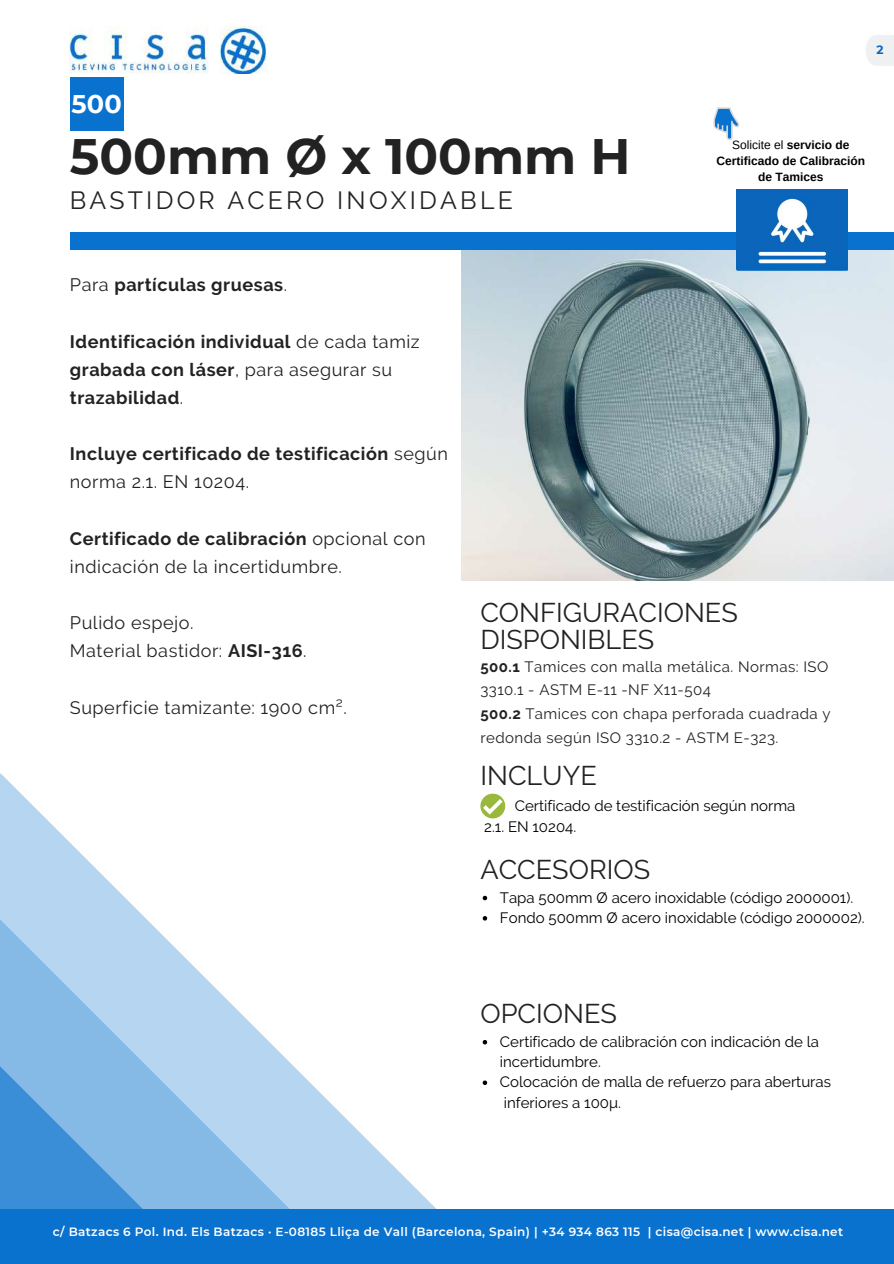
<style>
.page{position:relative;width:894px;height:1264px;background:#fff}
.page>*{position:absolute;margin:0;border:0;box-sizing:border-box;transform-origin:0 0}
.t1{font:700 49.65px "Montserrat";color:#222}
.t2{font:27px/27px "Raleway";color:#222}
.t3{font:700 25.5px "Montserrat";color:#fff}
.t4{font:24.9px "Raleway";letter-spacing:.13em;color:#222}
.t5{font:700 18px/28.2px "Raleway";letter-spacing:.03em;color:#222}
.t6{font:18px/28.2px "Raleway";letter-spacing:.03em;color:#222}
.t7{font:15px/20.2px "Raleway";color:#000}
.t8{font:15px/23.7px "Raleway";letter-spacing:.03em;color:#222}
.t9{font:600 12px "Montserrat";letter-spacing:.03em;color:#fff}
.t10{font:700 12px/15.8px "Arimo";color:#000;text-align:center}
.t11{font:700 12px "Montserrat";color:#0a66bb}
.s1{font-weight:400}
.s2{font-weight:700}
</style>
<div class="page">
<img style="left:461px;top:249px;width:432px;height:331px">
<div style="left:70px;top:232px;width:823px;height:17px;background:#0972ce"></div>
<div style="left:0;top:1209px;width:893px;height:54px;background:#0972ce"></div>
<svg style="left:480px;top:793px;width:25px;height:25px"></svg>
<svg style="left:713px;top:107px;width:26px;height:33px"></svg>
<svg style="left:866px;top:35px;width:27px;height:31px"></svg>
<div style="left:70px;top:78px;width:53px;height:53px;background:#0972ce"></div>
<svg style="left:0;top:773px;width:437px;height:436px"></svg>
<svg style="left:0;top:918px;width:294px;height:291px;fill:#b6d5f0"></svg>
<svg style="left:0;top:1065px;width:148px;height:144px;background:#61a4de"></svg>
<img style="left:736px;top:190px;width:110px;height:87px">
<svg style="left:482px;top:895px;width:5px;height:5px"></svg>
<svg style="left:482px;top:916px;width:5px;height:4px"></svg>
<svg style="left:482px;top:1040px;width:5px;height:4px"></svg>
<svg style="left:482px;top:1080px;width:5px;height:4px"></svg>
<img style="left:70px;top:27px;width:197px;height:47px">
<p class="t11" style="left:876px;top:43px;width:9px">2</p>
<h3 class="t3" style="left:71px;top:88px;width:52px">500</h3>
<h1 class="t1" style="left:70px;top:125px;width:562px">500mm Ø x 100mm H</h1>
<p class="t10" style="left:716px;top:137px;width:150px"><span class="s1">Solicite el</span> servicio de<br>Certificado de Calibración de Tamices</p>
<h3 class="t4" style="left:70px;top:185px;width:444px">BASTIDOR ACERO INOXIDABLE</h3>
<p class="t5" style="left:70px;top:271px;width:219px"><span class="s1">Para</span> partículas gruesas<span class="s1">.</span></p>
<p class="t5" style="left:70px;top:327px;width:351px">Identificación individual <span class="s1">de cada tamiz </span>grabada con láser<span class="s1">, para asegurar su </span>trazabilidad<span class="s1">.</span></p>
<p class="t5" style="left:70px;top:440px;width:379px">Incluye certificado de testificación <span class="s1">según norma 2.1. EN 10204.</span></p>
<p class="t6" style="left:70px;top:524px;width:357px"><span class="s2">Certificado de calibración</span> opcional con indicación de la incertidumbre.</p>
<p class="t6" style="left:70px;top:608px;width:238px">Pulido espejo.<br>Material bastidor: <span class="s2">AISI-316</span>.</p>
<p class="t6" style="left:70px;top:693px;width:278px">Superficie tamizante: 1900 cm².</p>
<h2 class="t2" style="left:480px;top:599px;width:259px">CONFIGURACIONES<br>DISPONIBLES</h2>
<p class="t8" style="left:480px;top:654px;width:351px"><span class="s2">500.1</span> Tamices con malla metálica. Normas: ISO 3310.1 - ASTM E-11 -NF X11-504<br><span class="s2">500.2</span> Tamices con chapa perforada cuadrada y redonda según ISO 3310.2 - ASTM E-323.</p>
<h2 class="t2" style="left:480px;top:761px;width:118px">INCLUYE</h2>
<p class="t7" style="left:484px;top:795px;width:312px;line-height:21px;text-indent:31px">Certificado de testificación según norma<br>2.1. EN 10204.</p>
<h2 class="t2" style="left:480px;top:856px;width:171px">ACCESORIOS</h2>
<p class="t7" style="left:500px;top:887px;width:366px">Tapa 500mm Ø acero inoxidable (código 2000001).<br>Fondo 500mm Ø acero inoxidable (código 2000002).</p>
<h2 class="t2" style="left:480px;top:1000px;width:138px">OPCIONES</h2>
<p class="t7" style="left:500px;top:1031px;width:332px">Certificado de calibración con indicación de la incertidumbre.<br>Colocación de malla de refuerzo para aberturas inferiores a 100μ.</p>
<p class="t9" style="left:53px;top:1224px;width:791px">c/ Batzacs 6 Pol. Ind. Els Batzacs · E-08185 Lliça de Vall (Barcelona, Spain) | +34 934 863 115 | cisa@cisa.net | www.cisa.net</p>
</div>
